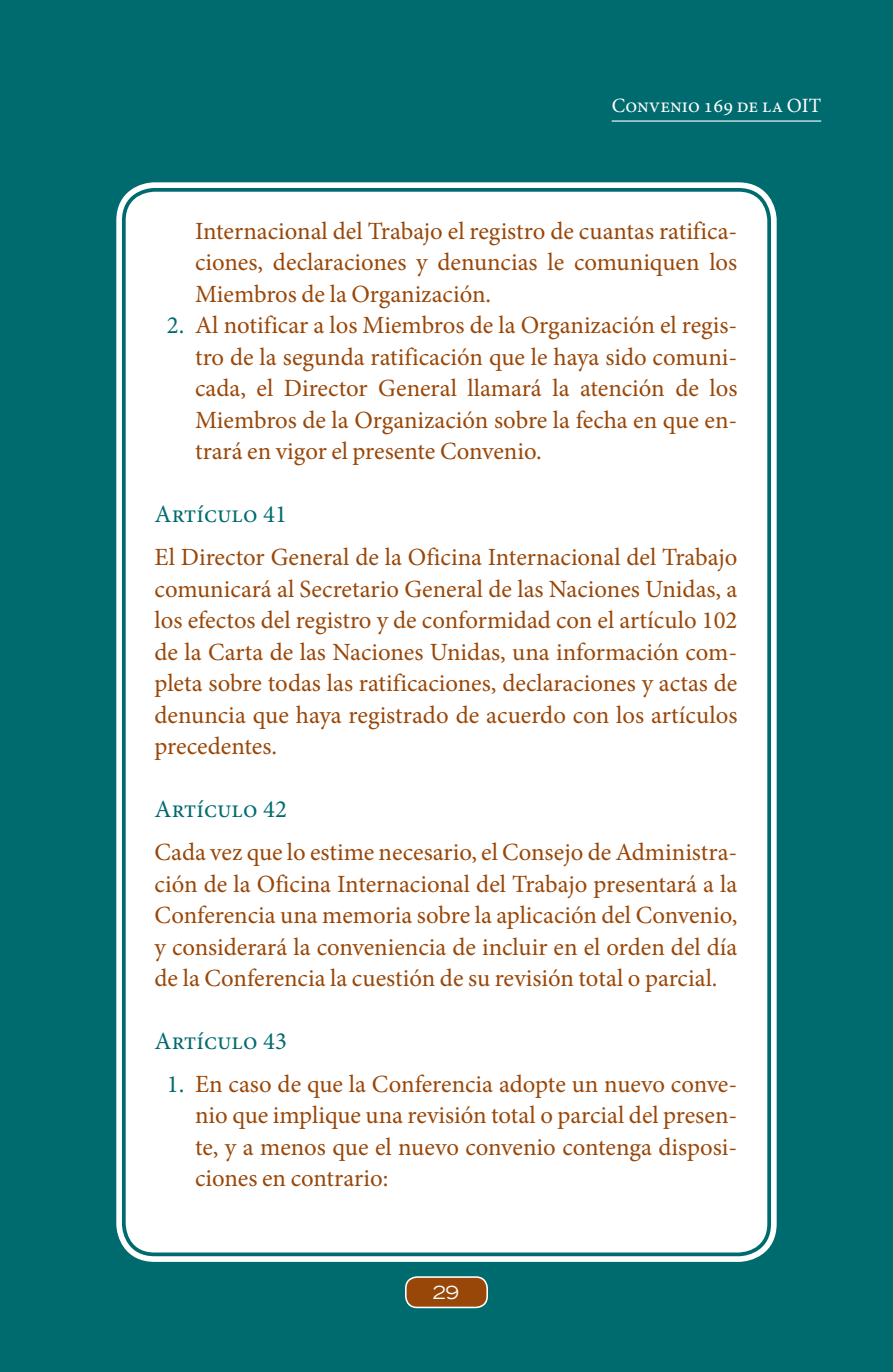
<style>
.page{position:relative;width:893px;height:1372px;background:#fff}
.page>*{position:absolute;margin:0;border:0;box-sizing:border-box;transform-origin:0 0}
.t1{font:24.75px/31.5px "Minion Pro";color:#994708;text-align:justify}
.t2{font:24.75px "Minion Pro";color:#006b6e}
.t3{font:20.25px "Minion Pro";color:#fff}
.t4{font:expanded 18px "Trade Gothic LT Std";color:#fff}
.s1{color:#006b6e}
</style>
<div class="page">
<div style="left:0;top:0;width:893px;height:1371px;background:#006b6e"></div>
<hr style="left:612px;top:120px;width:209px;height:2px;background:#fff">
<div style="left:406px;top:1276px;width:81px;height:31px;background:#994708;border-radius:11px"></div>
<div style="left:405px;top:1276px;width:83px;height:32px;border:2px solid #fff;border-radius:11px"></div>
<div style="left:127px;top:193px;width:639px;height:1058px;background:#fff;border-radius:28px"></div>
<div style="left:116px;top:182px;width:661px;height:1079px;border:6px solid #fff;border-radius:35px"></div>
<p class="t3" style="left:612px;top:92px;width:211px">Convenio 169 de la OIT</p>
<p class="t1" style="left:195px;top:215px;width:544px">Internacional del Trabajo el registro de cuantas ratifica&shy;ciones, declaraciones y denuncias le comuniquen los Miembros de la Organización.</p>
<p class="t1" style="left:195px;top:309px;width:544px;text-indent:-28px"><span class="s1">2.</span> Al notificar a los Miembros de la Organización el regis&shy;tro de la segunda ratificación que le haya sido comuni&shy;cada, el Director General llamará la atención de los Miembros de la Organización sobre la fecha en que en&shy;trará en vigor el presente Convenio.</p>
<p class="t2" style="left:155px;top:498px;width:134px">Artículo 41</p>
<p class="t1" style="left:155px;top:541px;width:584px">El Director General de la Oficina Internacional del Trabajo comunicará al Secretario General de las Naciones Unidas, a los efectos del registro y de conformidad con el artículo 102 de la Carta de las Naciones Unidas, una información com&shy;pleta sobre todas las ratificaciones, declaraciones y actas de denuncia que haya registrado de acuerdo con los artículos precedentes.</p>
<p class="t2" style="left:155px;top:792px;width:134px">Artículo 42</p>
<p class="t1" style="left:155px;top:836px;width:584px">Cada vez que lo estime necesario, el Consejo de Administra&shy;ción de la Oficina Internacional del Trabajo presentará a la Conferencia una memoria sobre la aplicación del Convenio, y considerará la conveniencia de incluir en el orden del día de la Conferencia la cuestión de su revisión total o parcial.</p>
<p class="t2" style="left:155px;top:1024px;width:134px">Artículo 43</p>
<p class="t1" style="left:195px;top:1068px;width:544px;text-indent:-28px"><span class="s1">1.</span> En caso de que la Conferencia adopte un nuevo conve&shy;nio que implique una revisión total o parcial del presen&shy;te, y a menos que el nuevo convenio contenga disposi&shy;ciones en contrario:</p>
<p class="t4" style="left:433px;top:1280px;width:27px">29</p>
</div>
